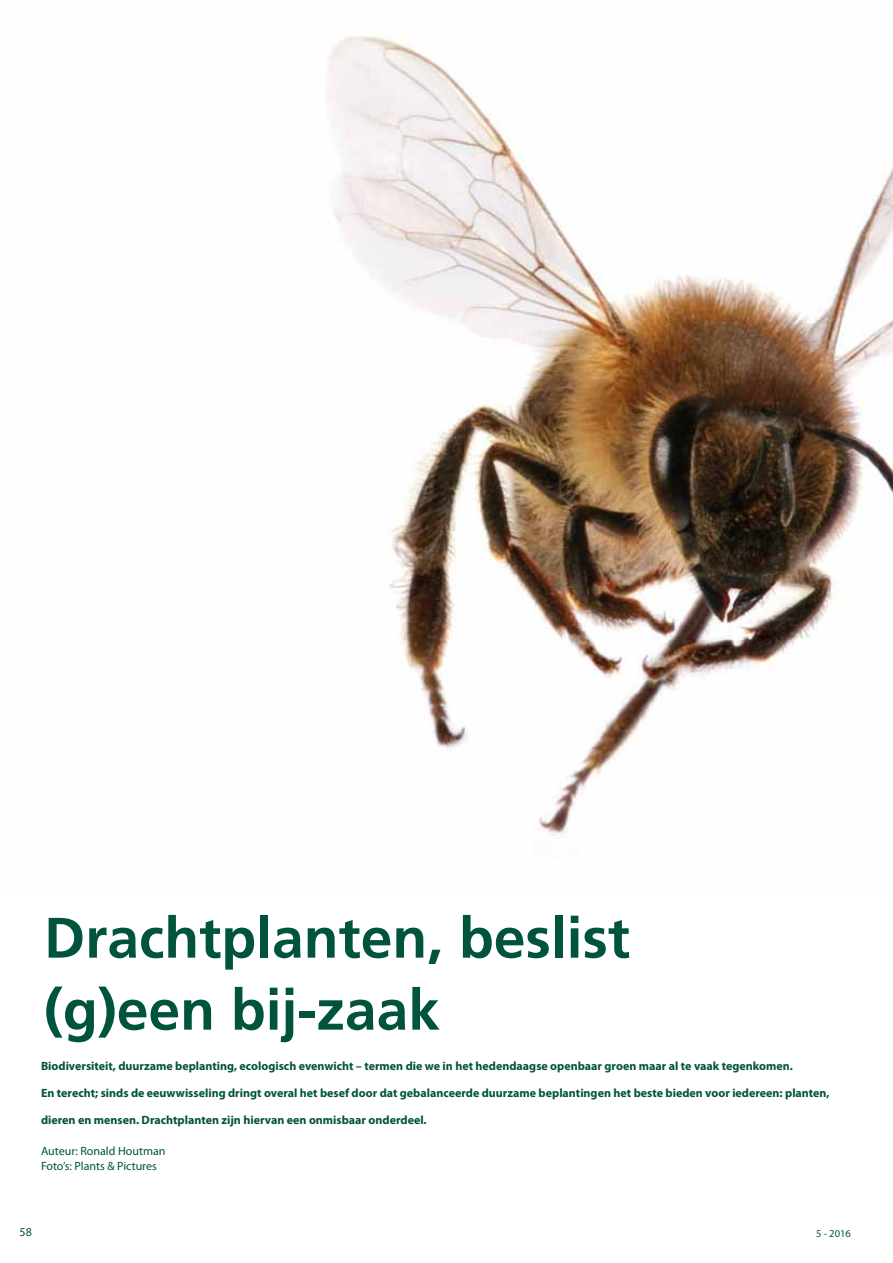
<style>
.page{position:relative;width:893px;height:1263px;background:#fff}
.page>*{position:absolute;margin:0;border:0;box-sizing:border-box;transform-origin:0 0}
.t1{font:700 57px/72px "Frutiger";color:#00533d}
.t2{font:700 12px "Myriad Pro";color:#00533d}
.t3{font:12px/14.4px "Myriad Pro";color:#00533d}
.t4{font:10.5px "Myriad Pro";color:#00533d}
</style>
<div class="page">
<img style="left:327px;top:35px;width:566px;height:801px">
<h1 class="t1" style="left:44px;top:901px;width:587px">Drachtplanten, beslist (g)een bij-zaak</h1>
<p class="t2" style="left:41px;top:1058px;width:753px">Biodiversiteit, duurzame beplanting, ecologisch evenwicht – termen die we in het hedendaagse openbaar groen maar al te vaak tegenkomen.</p>
<p class="t2" style="left:41px;top:1085px;width:790px">En terecht; sinds de eeuwwisseling dringt overal het besef door dat gebalanceerde duurzame beplantingen het beste bieden voor iedereen: planten,</p>
<p class="t2" style="left:41px;top:1112px;width:387px">dieren en mensen. Drachtplanten zijn hiervan een onmisbaar onderdeel.</p>
<p class="t3" style="left:41px;top:1144px;width:126px">Auteur: Ronald Houtman<br>Foto’s: Plants &amp; Pictures</p>
<p class="t3" style="left:20px;top:1224px;width:14px">58</p>
<p class="t4" style="left:816px;top:1227px;width:36px">5 - 2016</p>
</div>
